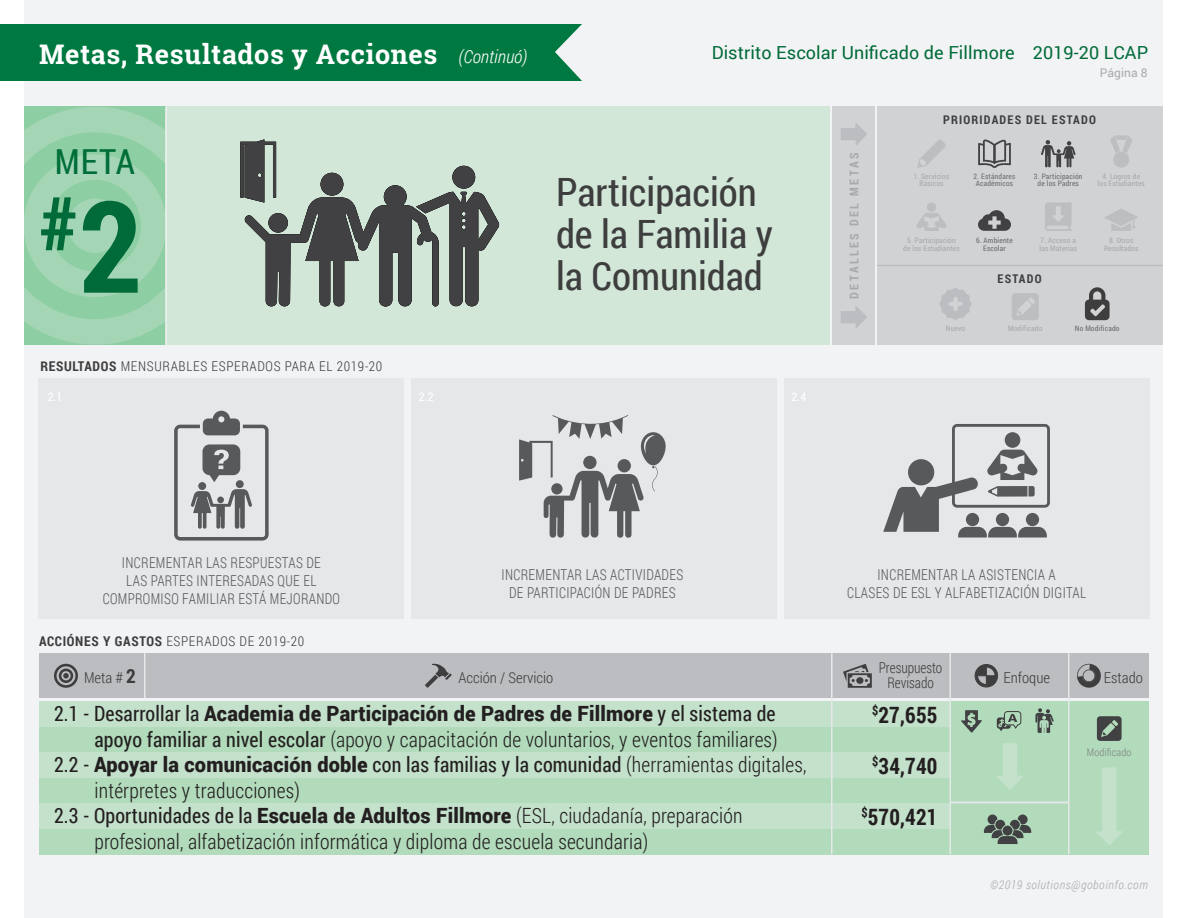
<style>
.page{position:relative;width:1188px;height:918px;background:#fff}
.page>*{position:absolute;margin:0;border:0;box-sizing:border-box;transform-origin:0 0}
.t1{font:700 74.4px "Roboto Condensed";color:#006b38}
.t2{font:39px/42px "Roboto Condensed";color:#3e3e3f}
.t3{font:34.5px "Roboto Condensed";color:#006e39}
.t4{font:700 27px "Roboto Slab";letter-spacing:.025em;color:#fff}
.t5{font:700 22.5px "Roboto Condensed";letter-spacing:.01em;color:#231f20;scale:.95 1}
.t6{font:300 21px/25.5px "Roboto Condensed";letter-spacing:.01em;color:#231f20;scale:.95 1}
.t7{font:21px/25.5px "Roboto Condensed";color:#231f20;text-align:right;scale:.95 1}
.t8{font:700 19.5px "Roboto Condensed";color:#3e3e3f}
.t9{font:18px "Roboto";letter-spacing:.005em;color:#006b38}
.t10{font:300 15px/18px "Roboto Condensed";letter-spacing:.025em;color:#57585a;text-align:center;scale:.9 1}
.t11{font:300 15px "Roboto Condensed";color:#3e3e3f}
.t12{font:300 15px/15px "Roboto Condensed";color:#3e3e3f;text-align:center;scale:.9 1}
.t13{font:300 13.5px "Roboto Condensed";letter-spacing:.05em;color:#3e3e3f}
.t14{font:italic 300 12px "Roboto Condensed";letter-spacing:.05em;color:#a8a9ad}
.t15{font:700 12px "Roboto Condensed";letter-spacing:.1em;color:#3e3e3f}
.t16{font:700 12px "Roboto Condensed";letter-spacing:.2em;color:#a8a9ad}
.t17{font:12px "Roboto";letter-spacing:.005em;color:#a8a9ad}
.t18{font:12px "Roboto Condensed";color:#fff}
.t19{font:300 10.5px "Roboto Condensed";letter-spacing:.01em;color:#808285}
.t20{font:7.5px/7.5px "Roboto Condensed";letter-spacing:.025em;color:#a8a9ad;text-align:center}
.t21{font:7.5px/7.5px "Roboto Condensed";letter-spacing:.025em;color:#6c6d70;text-align:center}
.t22{font:7.5px/7.5px "Roboto Condensed";letter-spacing:.025em;color:#a7aaac;text-align:center}
.t23{font:7.5px/7.5px "Roboto Condensed";letter-spacing:.025em;color:#6d6f72;text-align:center}
.s1{font-family:"Roboto Condensed";font-weight:300;font-style:italic;font-size:18px}
.s2{font-size:127.5px}
.s3{font-weight:700}
.s4{font-family:"Roboto";font-weight:900}
.s5{font-weight:300}
.s6{font-weight:400}
</style>
<div class="page">
<div style="left:24px;top:0;width:1138px;height:918px;background:#f2f3f4"></div>
<div style="left:0;top:24px;width:582px;height:57px;background:#007941"></div>
<div style="left:832px;top:106px;width:43px;height:239px;background:#d1d2d4"></div>
<div style="left:877px;top:106px;width:285px;height:160px;background:#d1d2d4"></div>
<div style="left:877px;top:266px;width:285px;height:79px;background:#d1d2d4"></div>
<svg style="left:917px;top:140px;width:29px;height:28px"></svg>
<svg style="left:917px;top:203px;width:29px;height:28px"></svg>
<svg style="left:1012px;top:293px;width:27px;height:27px"></svg>
<svg style="left:978px;top:140px;width:33px;height:28px"></svg>
<svg style="left:978px;top:210px;width:33px;height:21px"></svg>
<svg style="left:1105px;top:209px;width:33px;height:22px"></svg>
<svg style="left:1041px;top:140px;width:35px;height:27px"></svg>
<svg style="left:1045px;top:202px;width:27px;height:29px"></svg>
<svg style="left:1110px;top:135px;width:22px;height:33px"></svg>
<svg style="left:841px;top:123px;width:26px;height:22px"></svg>
<svg style="left:841px;top:306px;width:26px;height:22px"></svg>
<hr style="left:877px;top:265px;width:285px;height:1px;background:#bcbdc0">
<svg style="left:939px;top:288px;width:33px;height:32px"></svg>
<svg style="left:1085px;top:287px;width:25px;height:33px"></svg>
<div style="left:167px;top:106px;width:663px;height:239px;background:#d2e7d8"></div>
<svg style="left:24px;top:107px;width:141px;height:238px;background:#99d2ac"></svg>
<div style="left:68px;top:199px;width:54px;height:54px;background:#a4d6b5;border-radius:50%"></div>
<svg style="left:240px;top:139px;width:259px;height:168px"></svg>
<div style="left:39px;top:378px;width:365px;height:240px;background:#e6e7e9"></div>
<div style="left:411px;top:378px;width:366px;height:240px;background:#e6e7e9"></div>
<div style="left:784px;top:378px;width:365px;height:240px;background:#e6e7e9"></div>
<svg style="left:174px;top:411px;width:95px;height:130px"></svg>
<div style="left:217px;top:497px;width:7px;height:6px;background:#58595b;border-radius:50%"></div>
<svg style="left:883px;top:424px;width:167px;height:114px"></svg>
<svg style="left:519px;top:415px;width:147px;height:123px"></svg>
<div style="left:39px;top:653px;width:1110px;height:45px;background:#bcbdc0"></div>
<svg style="left:54px;top:664px;width:24px;height:24px"></svg>
<svg style="left:843px;top:664px;width:29px;height:24px"></svg>
<svg style="left:975px;top:664px;width:23px;height:23px"></svg>
<svg style="left:1077px;top:664px;width:24px;height:24px"></svg>
<div style="left:39px;top:701px;width:1110px;height:153px;background:#b1dbbb"></div>
<div style="left:39px;top:701px;width:911px;height:26px;background:#c4e1cc"></div>
<div style="left:39px;top:752px;width:911px;height:26px;background:#c4e1cc"></div>
<div style="left:39px;top:803px;width:911px;height:26px;background:#c4e1cc"></div>
<hr style="left:144px;top:653px;width:2px;height:45px;background:#e6e7e9">
<hr style="left:950px;top:653px;width:1px;height:201px;background:#e6e7e9">
<hr style="left:1068px;top:653px;width:2px;height:201px;background:#e6e7e9">
<hr style="left:831px;top:653px;width:1px;height:201px;background:#e6e7e9">
<svg style="left:425px;top:663px;width:27px;height:25px"></svg>
<hr style="left:951px;top:802px;width:118px;height:1px;background:#e6e7e9">
<svg style="left:1096px;top:767px;width:26px;height:78px"></svg>
<svg style="left:984px;top:815px;width:47px;height:29px"></svg>
<svg style="left:1097px;top:716px;width:25px;height:25px"></svg>
<svg style="left:1035px;top:708px;width:19px;height:25px"></svg>
<svg style="left:997px;top:711px;width:24px;height:20px"></svg>
<svg style="left:961px;top:710px;width:21px;height:23px"></svg>
<svg style="left:997px;top:743px;width:26px;height:47px"></svg>
<p class="t4" style="left:39px;top:35px;width:490px">Metas, Resultados y Acciones <span class="s1">(Continuó)</span></p>
<p class="t9" style="left:712px;top:40px;width:438px">Distrito Escolar Unificado de Fillmore 2019-20 LCAP</p>
<p class="t17" style="left:1100px;top:64px;width:49px">Página 8</p>
<p class="t3" style="left:55px;top:138px;width:82px">META</p>
<p class="t1" style="left:40px;top:171px;width:104px">#<span class="s2">2</span></p>
<p class="t13" style="left:40px;top:357px;width:343px"><span class="s3">RESULTADOS</span> MENSURABLES ESPERADOS PARA EL 2019-20</p>
<p class="t18" style="left:419px;top:388px;width:16px">2.2</p>
<p class="t10" style="left:103px;top:553px;width:265px">INCREMENTAR LAS RESPUESTAS DE<br>LAS PARTES INTERESADAS QUE EL<br>COMPROMISO FAMILIAR ESTÁ MEJORANDO</p>
<p class="t2" style="left:556px;top:170px;width:202px">Participación</p>
<p class="t2" style="left:556px;top:212px;width:218px">de la Familia y la Comunidad</p>
<p class="t18" style="left:792px;top:388px;width:16px">2.4</p>
<p class="t16" style="left:846px;top:299px;width:147px;rotate:-90deg">DETALLES DEL METAS</p>
<p class="t15" style="left:943px;top:111px;width:154px">PRIORIDADES DEL ESTADO</p>
<p class="t20" style="left:914px;top:172px;width:37px">1. Servicios<br>Básicos</p>
<p class="t23" style="left:974px;top:172px;width:43px">2. Estándares<br>Académicos</p>
<p class="t21" style="left:1034px;top:172px;width:50px">3. Participación de los Padres</p>
<p class="t20" style="left:1098px;top:172px;width:49px">4. Logros de los Estudiantes</p>
<p class="t22" style="left:903px;top:236px;width:58px">5. Participación de los Estudiantes</p>
<p class="t21" style="left:976px;top:236px;width:38px">6. Ambiente<br>Escolar</p>
<p class="t20" style="left:1040px;top:236px;width:39px;text-align:left">7. Acceso a las Materias</p>
<p class="t15" style="left:998px;top:271px;width:45px">ESTADO</p>
<p class="t20" style="left:1104px;top:236px;width:36px">8. Otros<br>Resultados</p>
<p class="t20" style="left:946px;top:324px;width:21px">Nuevo</p>
<p class="t20" style="left:1008px;top:324px;width:36px">Modificado</p>
<p class="t21" style="left:1075px;top:324px;width:46px">No Modificado</p>
<p class="t10" style="left:502px;top:565px;width:203px">INCREMENTAR LAS ACTIVIDADES</p>
<p class="t10" style="left:509px;top:583px;width:187px">DE PARTICIPACIÓN DE PADRES</p>
<p class="t10" style="left:847px;top:565px;width:267px">INCREMENTAR LA ASISTENCIA A<br>CLASES DE ESL Y ALFABETIZACIÓN DIGITAL</p>
<p class="t13" style="left:39px;top:632px;width:267px"><span class="s3">ACCIÓNES Y GASTOS</span> ESPERADOS DE 2019-20</p>
<p class="t11" style="left:84px;top:667px;width:41px">Meta #</p>
<p class="t11" style="left:459px;top:667px;width:96px">Acción / Servicio</p>
<p class="t12" style="left:879px;top:659px;width:72px">Presupuesto<br>Revisado</p>
<p class="t11" style="left:1004px;top:667px;width:48px">Enfoque</p>
<p class="t11" style="left:1104px;top:667px;width:41px">Estado</p>
<p class="t8" style="left:126px;top:662px;width:11px">2</p>
<p class="t7" style="left:54px;top:700px;width:763px">2.1 - Desarrollar la <span class="s4">Academia de Participación de Padres de Fillmore</span> y el sistema de apoyo familiar a nivel escolar <span class="s5">(apoyo y capacitación de voluntarios, y eventos familiares)</span></p>
<p class="t6" style="left:94px;top:751px;width:751px;text-indent:-40px"><span class="s6">2.2 -</span> <span class="s4">Apoyar la comunicación doble</span> <span class="s6">con las familias y la comunidad</span> (herramientas digitales, intérpretes y traducciones)</p>
<p class="t6" style="left:94px;top:802px;width:684px;text-indent:-40px"><span class="s6">2.3 - Oportunidades de la</span> <span class="s4">Escuela de Adultos Fillmore</span> (ESL, ciudadanía, preparación profesional, alfabetización informática y diploma de escuela secundaria)</p>
<p class="t5" style="left:872px;top:699px;width:70px"><sup>$</sup>27,655</p>
<p class="t5" style="left:872px;top:750px;width:70px"><sup>$</sup>34,740</p>
<p class="t5" style="left:861px;top:801px;width:82px"><sup>$</sup>570,421</p>
<p class="t19" style="left:1087px;top:745px;width:46px">Modificado</p>
<p class="t14" style="left:990px;top:877px;width:159px">©2019 solutions@goboinfo.com</p>
</div>
